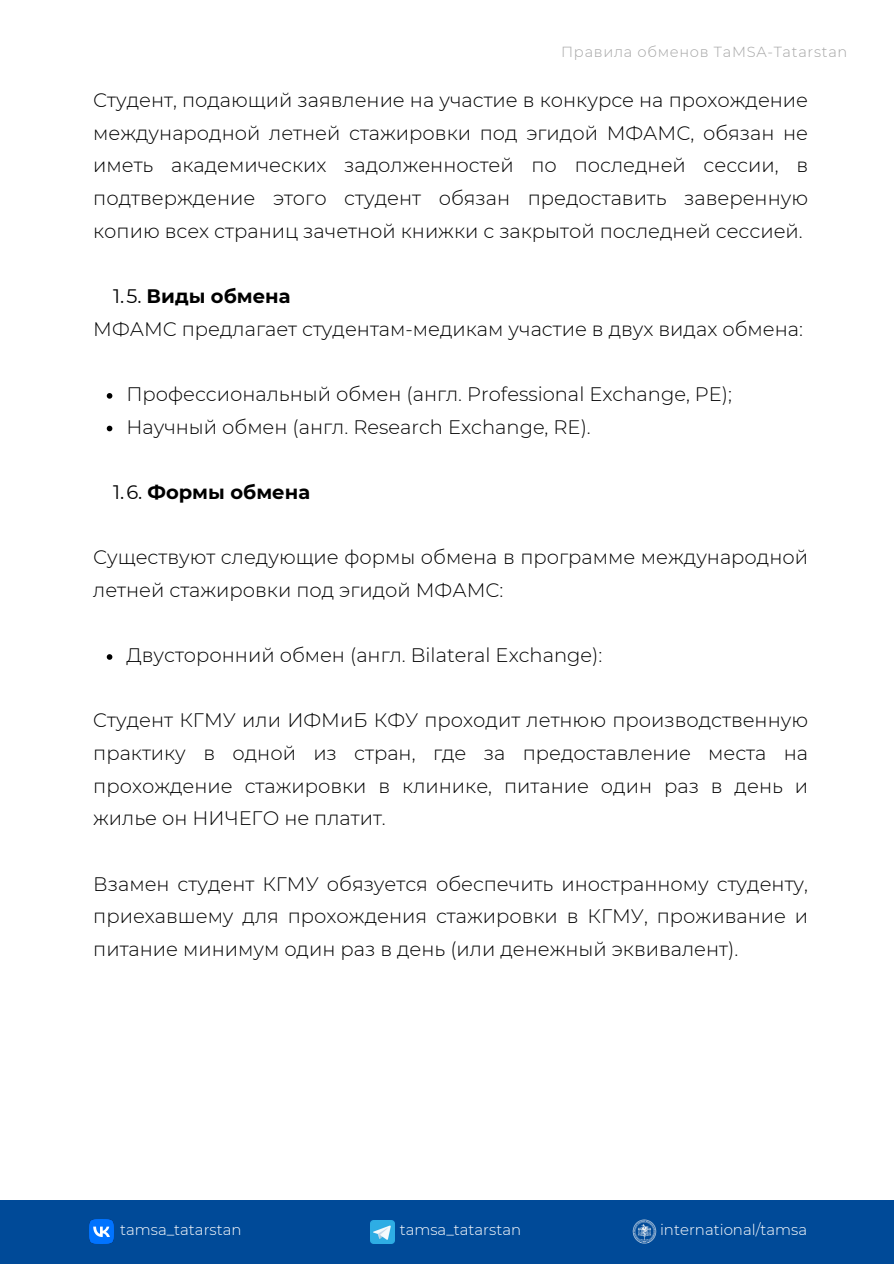
<style>
.page{position:relative;width:894px;height:1264px;background:#fff}
.page>*{position:absolute;margin:0;border:0;box-sizing:border-box;transform-origin:0 0}
.t1{font:300 19.5px/32.7px "Montserrat";color:#000;text-align:justify}
.t2{font:700 19.5px "Montserrat";color:#000}
.t3{font:300 15px "Montserrat";color:#fff}
.t4{font:300 14.55px "Montserrat";letter-spacing:.05em;color:#a6a6a6}
.s1{font-weight:400}
</style>
<div class="page">
<svg style="left:107px;top:393px;width:5px;height:5px"></svg>
<svg style="left:107px;top:425px;width:5px;height:6px"></svg>
<svg style="left:107px;top:654px;width:5px;height:5px"></svg>
<div style="left:0;top:1199px;width:893px;height:64px;background:#004a98"></div>
<img style="left:89px;top:1219px;width:24px;height:24px">
<img style="left:370px;top:1220px;width:24px;height:23px">
<img style="left:632px;top:1219px;width:25px;height:24px">
<h1 class="t4" style="left:561px;top:43px;width:287px">Правила обменов TaMSA-Tatarstan</h1>
<p class="t1" style="left:93px;top:84px;width:716px">Студент, подающий заявление на участие в конкурсе на прохождение международной летней стажировки под эгидой МФАМС, обязан не иметь академических задолженностей по последней сессии, в подтверждение этого студент обязан предоставить заверенную копию всех страниц зачетной книжки с закрытой последней сессией.</p>
<p class="t2" style="left:113px;top:284px;width:179px"><span class="s1">1.5.</span> Виды обмена</p>
<p class="t1" style="left:93px;top:312px;width:711px">МФАМС предлагает студентам-медикам участие в двух видах обмена:</p>
<h1 class="t1" style="left:126px;top:377px;width:607px">Профессиональный обмен (англ. Professional Exchange, PE);</h1>
<p class="t1" style="left:126px;top:410px;width:466px">Научный обмен (англ. Research Exchange, RE).</p>
<p class="t2" style="left:113px;top:480px;width:198px"><span class="s1">1.6.</span> Формы обмена</p>
<p class="t1" style="left:93px;top:541px;width:716px">Существуют следующие формы обмена в программе международной летней стажировки под эгидой МФАМС:</p>
<h1 class="t1" style="left:126px;top:638px;width:477px">Двусторонний обмен (англ. Bilateral Exchange):</h1>
<p class="t1" style="left:93px;top:704px;width:716px">Cтудент КГМУ или ИФМиБ КФУ проходит летнюю производственную практику в одной из стран, где за предоставление места на прохождение стажировки в клинике, питание один раз в день и жилье он НИЧЕГО не платит.</p>
<h1 class="t1" style="left:93px;top:867px;width:716px">Взамен студент КГМУ обязуется обеспечить иностранному студенту, приехавшему для прохождения стажировки в КГМУ, проживание и питание минимум один раз в день (или денежный эквивалент).</h1>
<p class="t3" style="left:120px;top:1220px;width:123px">tamsa_tatarstan</p>
<p class="t3" style="left:399px;top:1220px;width:123px">tamsa_tatarstan</p>
<p class="t3" style="left:660px;top:1220px;width:148px">international/tamsa</p>
</div>
